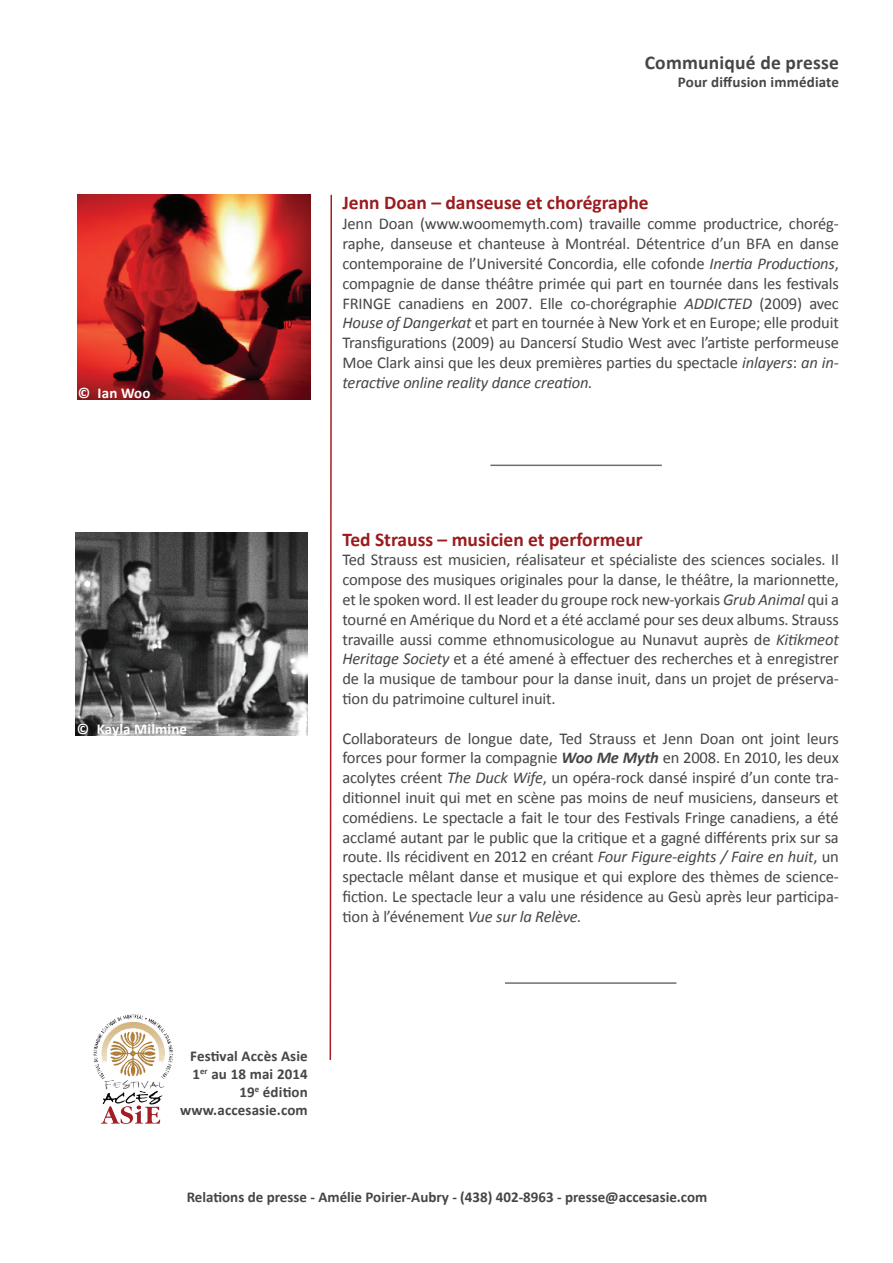
<style>
.page{position:relative;width:893px;height:1263px;background:#fff}
.page>*{position:absolute;margin:0;border:0;box-sizing:border-box;transform-origin:0 0}
.t1{font:700 19.5px "Calibri";color:#9b1b1e}
.t2{font:700 19.5px "Calibri";letter-spacing:.01em;color:#454647}
.t3{font:16.5px/19.8px "Calibri";letter-spacing:-.01em;color:#454647;text-align:justify}
.t4{font:700 15px/18px "Calibri";color:#454647;text-align:right}
.t5{font:700 15px "Calibri";letter-spacing:.01em;color:#fff}
.s1{font-style:italic}
.s2{font-weight:700;font-style:italic}
</style>
<div class="page">
<img style="left:93px;top:1014px;width:80px;height:110px">
<svg style="left:329px;top:194px;width:3px;height:866px"></svg>
<hr style="left:490px;top:465px;width:172px;height:1px;background:#6e6e6e">
<hr style="left:505px;top:982px;width:171px;height:2px;background:#6e6e6e">
<img style="left:78px;top:195px;width:232px;height:205px">
<img style="left:75px;top:533px;width:233px;height:203px">
<p class="t5" style="left:78px;top:383px;width:74px">© Ian Woo</p>
<p class="t2" style="left:645px;top:50px;width:196px">Communiqué de presse</p>
<p class="t4" style="left:678px;top:73px;width:163px">Pour diffusion immédiate</p>
<p class="t1" style="left:342px;top:191px;width:308px">Jenn Doan – danseuse et chorégraphe</p>
<p class="t3" style="left:342px;top:214px;width:498px">Jenn Doan (www.woomemyth.com) travaille comme productrice, chorég&shy;raphe, danseuse et chanteuse à Montréal. Détentrice d’un BFA en danse contemporaine de l’Université Concordia, elle cofonde <span class="s1">Inertia Productions</span>, compagnie de danse théâtre primée qui part en tournée dans les festivals FRINGE canadiens en 2007. Elle co-chorégraphie <span class="s1">ADDICTED</span> (2009) avec <span class="s1">House of Dangerkat</span> et part en tournée à New York et en Europe; elle produit Transfigurations (2009) au Dancersí Studio West avec l’artiste performeuse Moe Clark ainsi que les deux premières parties du spectacle <span class="s1">inlayers</span>: <span class="s1">an in&shy;teractive online reality dance creation.</span></p>
<p class="t5" style="left:77px;top:719px;width:112px">© Kayla Milmine</p>
<p class="t1" style="left:342px;top:527px;width:302px">Ted Strauss – musicien et performeur</p>
<p class="t3" style="left:342px;top:550px;width:498px">Ted Strauss est musicien, réalisateur et spécialiste des sciences sociales. Il compose des musiques originales pour la danse, le théâtre, la marionnette, et le spoken word. Il est leader du groupe rock new-yorkais <span class="s1">Grub Animal</span> qui a tourné en Amérique du Nord et a été acclamé pour ses deux albums. Strauss travaille aussi comme ethnomusicologue au Nunavut auprès de <span class="s1">Kitikmeot Heritage Society</span> et a été amené à effectuer des recherches et à enregistrer de la musique de tambour pour la danse inuit, dans un projet de préserva&shy;tion du patrimoine culturel inuit.</p>
<p class="t3" style="left:342px;top:728px;width:498px">Collaborateurs de longue date, Ted Strauss et Jenn Doan ont joint leurs forces pour former la compagnie <span class="s2">Woo Me Myth</span> en 2008. En 2010, les deux acolytes créent <span class="s1">The Duck Wife</span>, un opéra-rock dansé inspiré d’un conte tra&shy;ditionnel inuit qui met en scène pas moins de neuf musiciens, danseurs et comédiens. Le spectacle a fait le tour des Festivals Fringe canadiens, a été acclamé autant par le public que la critique et a gagné différents prix sur sa route. Ils récidivent en 2012 en créant <span class="s1">Four Figure-eights / Faire en huit</span>, un spectacle mêlant danse et musique et qui explore des thèmes de science&shy;fiction. Le spectacle leur a valu une résidence au Gesù après leur participa&shy;tion à l’événement <span class="s1">Vue sur la Relève.</span></p>
<p class="t4" style="left:180px;top:1047px;width:129px">Festival Accès Asie<br>1<sup>er</sup> au 18 mai 2014<br>19<sup>e</sup> édition www.accesasie.com</p>
<p class="t4" style="left:187px;top:1188px;width:522px">Relations de presse - Amélie Poirier-Aubry - (438) 402-8963 - presse@accesasie.com</p>
</div>
